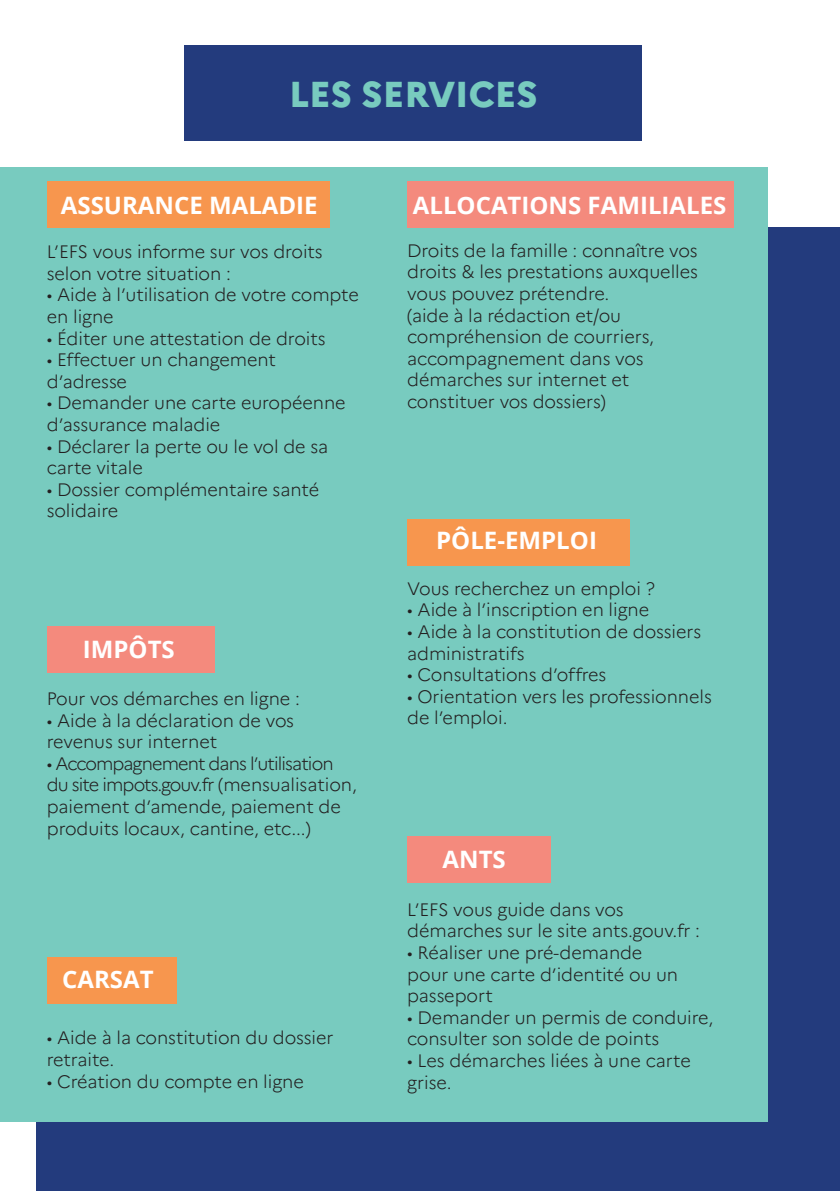
<style>
.page{position:relative;width:840px;height:1191px;background:#fff}
.page>*{position:absolute;margin:0;border:0;box-sizing:border-box;transform-origin:0 0}
.t1{font:800 36px "Marianne";color:#78cbbf}
.t2{font:700 24px "Open Sans";color:#fff}
.t3{font:300 18px/21.6px "Marianne";letter-spacing:-.005em;color:#231f20}
</style>
<div class="page">
<div style="left:37px;top:228px;width:802px;height:963px;background:#233b7d"></div>
<div style="left:0;top:167px;width:767px;height:954px;background:#78cbbf"></div>
<div style="left:407px;top:181px;width:326px;height:47px;background:#f48a7d"></div>
<div style="left:47px;top:957px;width:129px;height:46px;background:#f7964e"></div>
<div style="left:407px;top:519px;width:222px;height:46px;background:#f7964e"></div>
<div style="left:47px;top:626px;width:167px;height:47px;background:#f48a7d"></div>
<div style="left:407px;top:836px;width:143px;height:46px;background:#f48a7d"></div>
<div style="left:184px;top:45px;width:458px;height:96px;background:#233b7d"></div>
<div style="left:47px;top:181px;width:282px;height:47px;background:#f7964e"></div>
<p class="t1" style="left:289px;top:72px;width:250px">LES SERVICES</p>
<p class="t2" style="left:61px;top:188px;width:258px">ASSURANCE MALADIE</p>
<p class="t3" style="left:47px;top:241px;width:277px">L’EFS vous informe sur vos droits selon votre situation :</p>
<p class="t3" style="left:47px;top:284px;width:313px">• Aide à l’utilisation de votre compte en ligne</p>
<p class="t3" style="left:47px;top:327px;width:280px">• Éditer une attestation de droits</p>
<p class="t3" style="left:47px;top:349px;width:230px">• Effectuer un changement d’adresse</p>
<p class="t3" style="left:47px;top:392px;width:300px">• Demander une carte européenne d’assurance maladie</p>
<p class="t3" style="left:47px;top:435px;width:283px">• Déclarer la perte ou le vol de sa carte vitale</p>
<p class="t3" style="left:47px;top:478px;width:274px">• Dossier complémentaire santé solidaire</p>
<p class="t2" style="left:83px;top:632px;width:93px">IMPÔTS</p>
<p class="t3" style="left:47px;top:687px;width:254px">Pour vos démarches en ligne :</p>
<p class="t3" style="left:47px;top:709px;width:249px">• Aide à la déclaration de vos revenus sur internet</p>
<p class="t3" style="left:47px;top:752px;width:311px">• Accompagnement dans l’utilisation du site impots.gouv.fr (mensualisation, paiement d’amende, paiement de produits locaux, cantine, etc...)</p>
<p class="t2" style="left:62px;top:961px;width:93px">CARSAT</p>
<p class="t3" style="left:47px;top:1027px;width:288px">• Aide à la constitution du dossier retraite.</p>
<p class="t3" style="left:47px;top:1070px;width:258px">• Création du compte en ligne</p>
<p class="t2" style="left:412px;top:188px;width:315px">ALLOCATIONS FAMILIALES</p>
<p class="t3" style="left:407px;top:239px;width:292px;text-align:justify">Droits de la famille : connaître vos droits &amp; les prestations auxquelles vous pouvez prétendre.</p>
<p class="t3" style="left:407px;top:304px;width:248px">(aide à la rédaction et/ou compréhension de courriers, accompagnement dans vos démarches sur internet et constituer vos dossiers)</p>
<p class="t2" style="left:436px;top:523px;width:162px">PÔLE-EMPLOI</p>
<p class="t3" style="left:407px;top:577px;width:249px">Vous recherchez un emploi ?</p>
<p class="t3" style="left:407px;top:599px;width:243px">• Aide à l’inscription en ligne</p>
<p class="t3" style="left:407px;top:620px;width:295px">• Aide à la constitution de dossiers administratifs</p>
<p class="t3" style="left:407px;top:664px;width:200px">• Consultations d’offres</p>
<p class="t3" style="left:407px;top:685px;width:306px">• Orientation vers les professionnels de l’emploi.</p>
<p class="t2" style="left:442px;top:842px;width:65px">ANTS</p>
<p class="t3" style="left:407px;top:898px;width:294px">L’EFS vous guide dans vos démarches sur le site ants.gouv.fr :</p>
<p class="t3" style="left:407px;top:941px;width:272px">• Réaliser une pré-demande pour une carte d’identité ou un passeport</p>
<p class="t3" style="left:407px;top:1006px;width:307px">• Demander un permis de conduire, consulter son solde de points</p>
<p class="t3" style="left:407px;top:1049px;width:285px">• Les démarches liées à une carte grise.</p>
</div>
